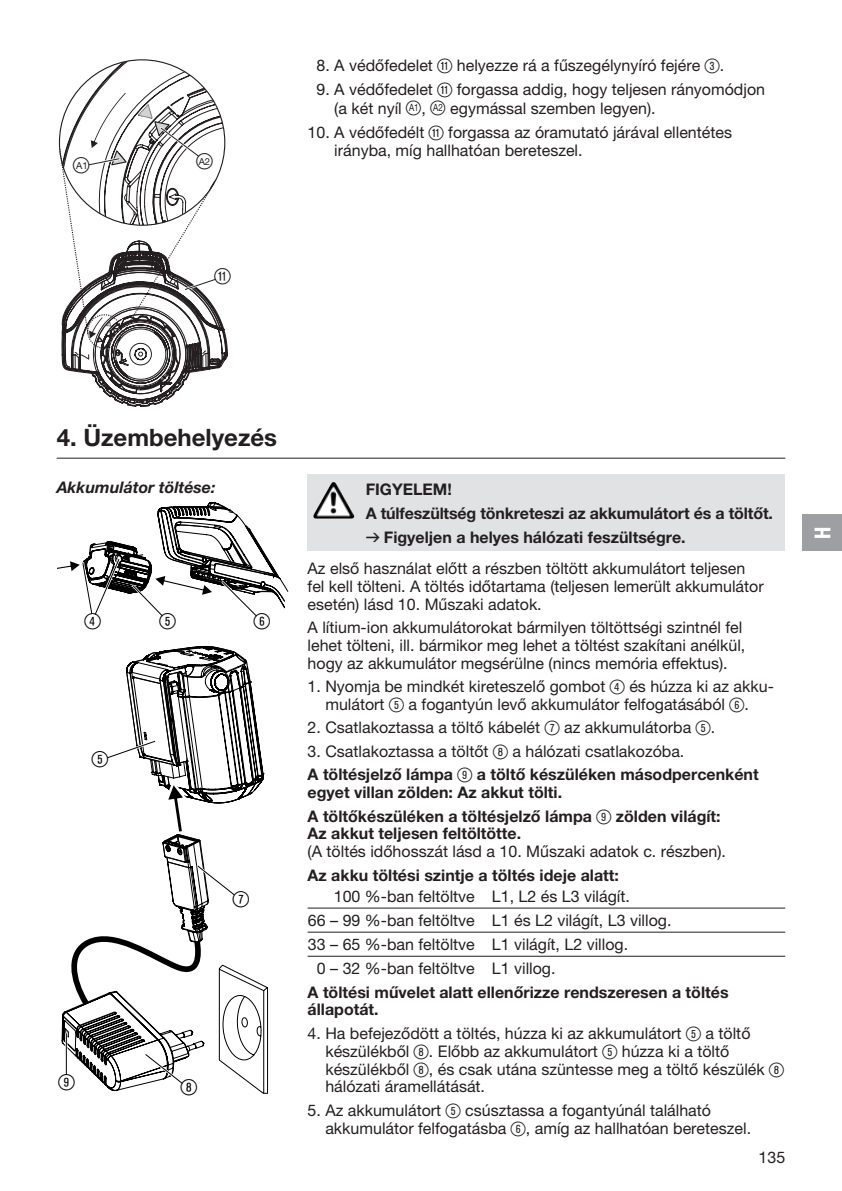
<style>
.page{position:relative;width:842px;height:1191px;background:#fff}
.page>*{position:absolute;margin:0;border:0;box-sizing:border-box;transform-origin:0 0}
.t1{font:700 24px "GARDENA Pro";color:#231f20}
.t2{font:22px "Ziffernim Kreisund Quadrat BQ";color:#000}
.t3{font:22px "Ziffernim Kreisund Quadrat BQ";color:#231f20}
.t4{font:22px "GARDENA Pro Bo Cond";color:#fff}
.t5{font:16px/17.8px "GARDENA Pro";color:#231f20}
.t6{font:700 16px/24px "GARDENA Pro";color:#231f20}
.t7{font:italic 700 16px "GARDENA Pro";color:#231f20}
.t8{font:9.6px "GARDENA Pro";color:#231f20}
.s1{font-family:"Ziffernim Kreisund Quadrat BQ";font-size:20px}
.s2{font-family:"Formdruck";font-weight:400}
.s3{font-weight:400}
.s4{font-family:"Ziffernim Kreisund Quadrat BQ";font-weight:400;font-size:20px}
</style>
<div class="page">
<svg style="left:58px;top:59px;width:170px;height:348px"></svg>
<div style="left:308px;top:475px;width:477px;height:76px;background:#e1e2e4"></div>
<hr style="left:57px;top:457px;width:728px;height:1px;background:#231f20">
<svg style="left:57px;top:502px;width:232px;height:115px"></svg>
<svg style="left:61px;top:645px;width:207px;height:449px"></svg>
<hr style="left:65px;top:1033px;width:3px;height:41px;background:#fff">
<hr style="left:66px;top:1033px;width:1px;height:41px;background:#000">
<img style="left:315px;top:482px;width:18px;height:30px">
<hr style="left:308px;top:907px;width:477px;height:1px;background:#231f20">
<hr style="left:308px;top:931px;width:477px;height:1px;background:#231f20">
<hr style="left:308px;top:955px;width:477px;height:1px;background:#231f20">
<div style="left:802px;top:514px;width:40px;height:36px;background:#9d9fa2"></div>
<p class="t8" style="left:76px;top:160px;width:13px">A1</p>
<h2 class="t3" style="left:196px;top:148px;width:18px">ß</h2>
<h2 class="t3" style="left:73px;top:153px;width:18px">ß</h2>
<p class="t8" style="left:199px;top:155px;width:13px">A2</p>
<h2 class="t3" style="left:214px;top:263px;width:18px">q</h2>
<p class="t5" style="left:316px;top:56px;width:409px">8. A védőfedelet <span class="s1">q</span> helyezze rá a fűszegélynyíró fejére <span class="s1">3</span>.</p>
<p class="t5" style="left:334px;top:80px;width:432px;line-height:18.4px;text-indent:-18px">9. A védőfedelet <span class="s1">q</span> forgassa addig, hogy teljesen rányomódjon (a két nyíl <span class="s1">ß</span><sup>A1</sup> , <span class="s1">ß</span><sup>A2</sup> egymással szemben legyen).</p>
<p class="t5" style="left:334px;top:123px;width:399px;line-height:18.4px;text-indent:-27px">10. A védőfedélt <span class="s1">q</span> forgassa az óramutató járával ellentétes irányba, míg hallhatóan bereteszel.</p>
<h1 class="t1" style="left:57px;top:423px;width:222px">4. Üzembehelyezés</h1>
<p class="t7" style="left:57px;top:477px;width:160px">Akkumulátor töltése:</p>
<h2 class="t2" style="left:84px;top:609px;width:18px">4</h2>
<h2 class="t2" style="left:160px;top:609px;width:18px">5</h2>
<h2 class="t2" style="left:254px;top:609px;width:18px">6</h2>
<h2 class="t2" style="left:92px;top:746px;width:18px">5</h2>
<h2 class="t2" style="left:58px;top:1069px;width:18px">9</h2>
<h2 class="t2" style="left:233px;top:886px;width:18px">7</h2>
<h2 class="t2" style="left:181px;top:1074px;width:18px">8</h2>
<p class="t6" style="left:366px;top:476px;width:409px">FIGYELEM!<br>A túlfeszültség tönkreteszi az akkumulátort és a töltőt. <span class="s2">v</span> Figyeljen a helyes hálózati feszültségre.</p>
<p class="t5" style="left:308px;top:559px;width:458px">Az első használat előtt a részben töltött akkumulátort teljesen fel kell tölteni. A töltés időtartama (teljesen lemerült akkumulátor esetén) lásd 10. Műszaki adatok.</p>
<p class="t5" style="left:308px;top:618px;width:439px">A lítium-ion akkumulátorokat bármilyen töltöttségi szintnél fel lehet tölteni, ill. bármikor meg lehet a töltést szakítani anélkül, hogy az akkumulátor megsérülne (nincs memória effektus).</p>
<p class="t5" style="left:308px;top:677px;width:468px;text-align:center">1. Nyomja be mindkét kireteszelő gombot <span class="s1">4</span> és húzza ki az akku&shy;mulátort <span class="s1">5</span> a fogantyún levő akkumulátor felfogatásából <span class="s1">6</span>.</p>
<p class="t5" style="left:308px;top:718px;width:409px">2. Csatlakoztassa a töltő kábelét <span class="s1">7</span> az akkumulátorba <span class="s1">5</span>.</p>
<p class="t6" style="left:308px;top:739px;width:453px;line-height:23.4px"><span class="s3">3. Csatlakoztassa a töltőt</span> <span class="s4">8</span> <span class="s3">a hálózati csatlakozóba.<br></span>A töltésjelző lámpa <span class="s4">9</span> a töltő készüléken másodpercenként</p>
<p class="t6" style="left:308px;top:780px;width:415px;line-height:23.4px">egyet villan zölden: Az akkut tölti.<br>A töltőkészüléken a töltésjelző lámpa <span class="s4">9</span> zölden világít:</p>
<p class="t6" style="left:308px;top:821px;width:215px">Az akkut teljesen feltöltötte.</p>
<p class="t5" style="left:308px;top:842px;width:420px">(A töltés időhosszát lásd a 10. Műszaki adatok c. részben).</p>
<p class="t6" style="left:308px;top:862px;width:313px">Az akku töltési szintje a töltés ideje alatt:</p>
<p class="t5" style="left:334px;top:887px;width:298px">100 %-ban feltöltve L1, L2 és L3 világít.</p>
<p class="t5" style="left:308px;top:911px;width:365px">66 – 99 %-ban feltöltve L1 és L2 világít, L3 villog.</p>
<p class="t5" style="left:308px;top:935px;width:322px">33 – 65 %-ban feltöltve L1 világít, L2 villog.</p>
<p class="t5" style="left:317px;top:959px;width:240px">0 – 32 %-ban feltöltve L1 villog.</p>
<p class="t6" style="left:308px;top:982px;width:422px;line-height:17.8px">A töltési művelet alatt ellenőrizze rendszeresen a töltés állapotát.</p>
<p class="t5" style="left:325px;top:1024px;width:460px;text-indent:-18px">4. Ha befejeződött a töltés, húzza ki az akkumulátort <span class="s1">5</span> a töltő készülékből <span class="s1">8</span>. Előbb az akkumulátort <span class="s1">5</span> húzza ki a töltő készülékből <span class="s1">8</span>, és csak utána szüntesse meg a töltő készülék <span class="s1">8 </span>hálózati áramellátását.</p>
<p class="t5" style="left:325px;top:1101px;width:427px;text-indent:-18px">5. Az akkumulátort <span class="s1">5</span> csúsztassa a fogantyúnál található akkumulátor felfogatásba <span class="s1">6</span>, amíg az hallhatóan bereteszel.</p>
<p class="t5" style="left:759px;top:1147px;width:28px">135</p>
<h2 class="t4" style="left:809px;top:538px;width:14px;rotate:-90deg">H</h2>
</div>
